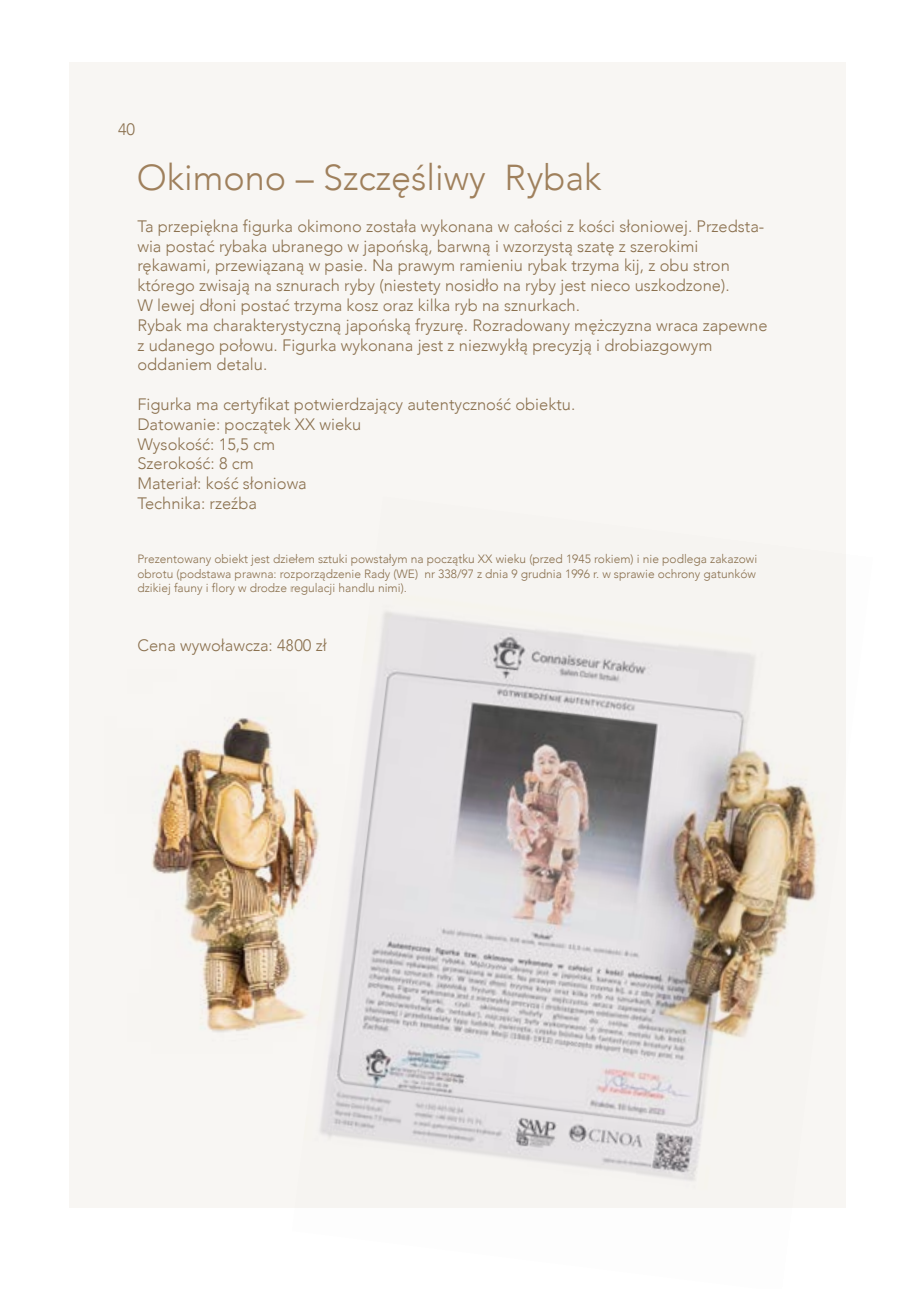
<style>
.page{position:relative;width:919px;height:1289px;background:#fff}
.page>*{position:absolute;margin:0;border:0;box-sizing:border-box;transform-origin:0 0}
.t1{font:300 36px "Avenir";color:#9f805c}
.t2{font:300 16.5px/19.8px "Avenir";color:#8b714f}
.t3{font:300 12px/14.4px "Avenir";color:#8b714f;text-align:justify}
</style>
<div class="page">
<div style="left:69px;top:62px;width:776px;height:1145px;background:#f8f6f3"></div>
<img style="left:292px;top:496px;width:554px;height:712px">
<img style="left:151px;top:670px;width:210px;height:384px">
<p class="t2" style="left:118px;top:119px;width:19px">40</p>
<h1 class="t1" style="left:137px;top:156px;width:466px">Okimono – Szczęśliwy Rybak</h1>
<p class="t2" style="left:137px;top:216px;width:631px">Ta przepiękna figurka okimono została wykonana w całości z kości słoniowej. Przedsta&shy;wia postać rybaka ubranego w japońską, barwną i wzorzystą szatę z szerokimi rękawami, przewiązaną w pasie. Na prawym ramieniu rybak trzyma kij, z obu stron którego zwisają na sznurach ryby (niestety nosidło na ryby jest nieco uszkodzone).<br>W lewej dłoni postać trzyma kosz oraz kilka ryb na sznurkach.<br>Rybak ma charakterystyczną japońską fryzurę. Rozradowany mężczyzna wraca zapewne z udanego połowu. Figurka wykonana jest z niezwykłą precyzją i drobiazgowym oddaniem detalu.</p>
<p class="t2" style="left:137px;top:394px;width:439px">Figurka ma certyfikat potwierdzający autentyczność obiektu.<br>Datowanie: początek XX wieku<br>Wysokość: 15,5 cm<br>Szerokość: 8 cm<br>Materiał: kość słoniowa<br>Technika: rzeźba</p>
<p class="t3" style="left:137px;top:552px;width:621px">Prezentowany obiekt jest dziełem sztuki powstałym na początku XX wieku (przed 1945 rokiem) i nie podlega zakazowi obrotu (podstawa prawna: rozporządzenie Rady (WE) nr 338/97 z dnia 9 grudnia 1996 r. w sprawie ochrony gatunków dzikiej fauny i flory w drodze regulacji handlu nimi).</p>
<p class="t2" style="left:137px;top:636px;width:191px">Cena wywoławcza: 4800 zł</p>
</div>
